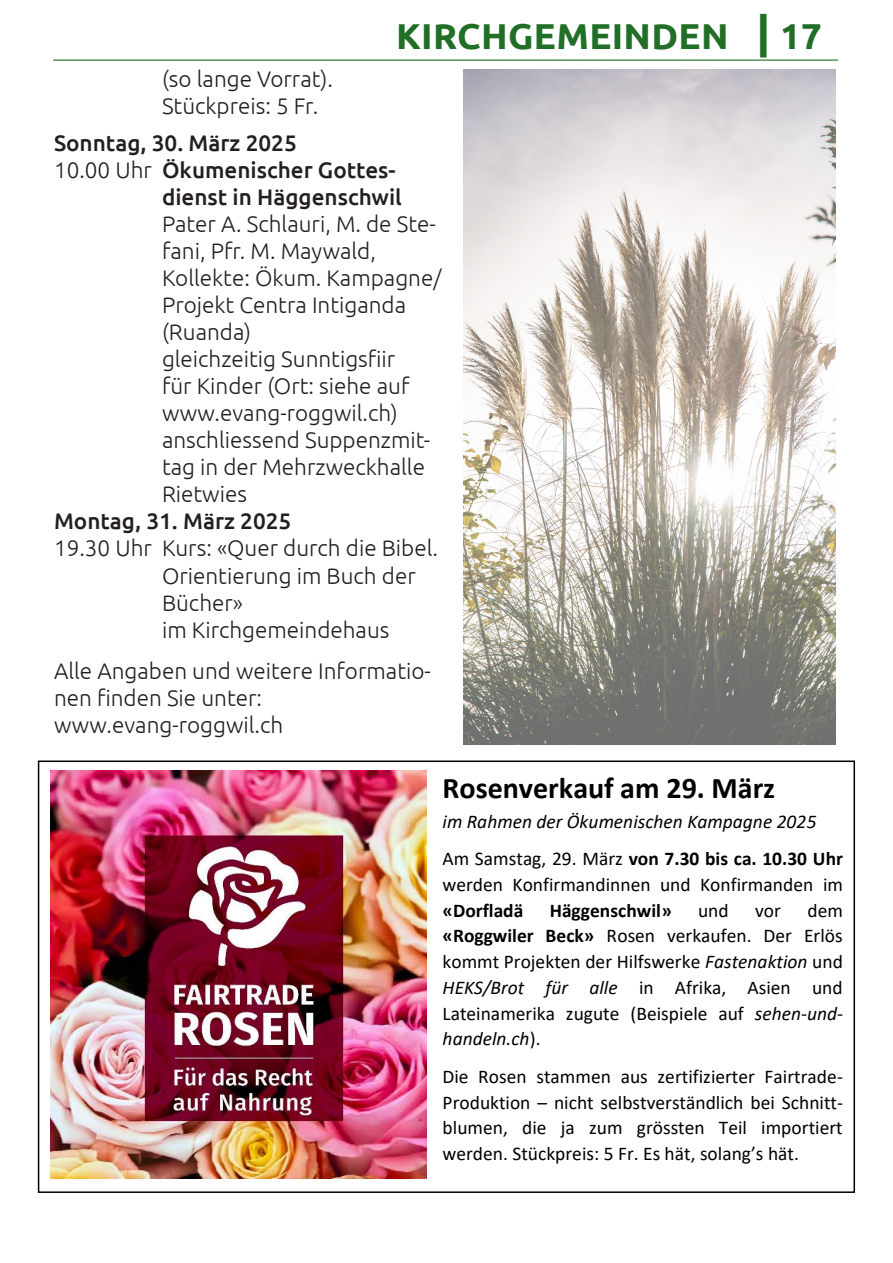
<style>
.page{position:relative;width:893px;height:1263px;background:#fff}
.page>*{position:absolute;margin:0;border:0;box-sizing:border-box;transform-origin:0 0}
.t1{font:700 36px "Ubuntu";letter-spacing:.01em;color:#216e26}
.t2{font:700 30px "Calibri";color:#000}
.t3{font:300 22.5px/27px "Ubuntu";color:#231f20}
.t4{font:500 22.5px "Ubuntu";color:#231f20}
.t5{font:19.5px/25.7px "Calibri";color:#000;text-align:justify}
.t6{font:italic 19.5px/37.8px "Calibri";color:#000}
.t7{font:700 19.5px "Calibri";letter-spacing:.005em;color:#000}
.s1{font-size:45px}
.s2{font-style:inherit}
.s3{font-weight:300}
.s4{font-style:normal}
.s5{font-weight:700;font-style:normal}
.s6{font-weight:700}
.s7{font-style:italic}
</style>
<div class="page">
<hr style="left:53px;top:60px;width:785px;height:1px;background:#216e26">
<img style="left:51px;top:770px;width:376px;height:408px">
<div style="left:38px;top:760px;width:817px;height:433px;border:2px solid #000"></div>
<img style="left:463px;top:69px;width:372px;height:675px">
<h1 class="t1" style="left:396px;top:13px;width:427px">KIRCHGEMEINDEN <span class="s1">|</span> <span class="s2">17</span></h1>
<p class="t3" style="left:162px;top:65px;width:173px">(so lange Vorrat).</p>
<p class="t3" style="left:162px;top:92px;width:158px">Stückpreis: 5 Fr.</p>
<p class="t4" style="left:54px;top:129px;width:244px">Sonntag, 30. März 2025</p>
<p class="t4" style="left:54px;top:156px;width:343px"><span class="s3">10.00 Uhr</span> Ökumenischer Gottes-</p>
<p class="t4" style="left:162px;top:183px;width:241px">dienst in Häggenschwil</p>
<p class="t3" style="left:162px;top:210px;width:275px">Pater A. Schlauri, M. de Ste-</p>
<p class="t3" style="left:162px;top:237px;width:215px">fani, Pfr. M. Maywald,</p>
<p class="t3" style="left:162px;top:264px;width:281px">Kollekte: Ökum. Kampagne/</p>
<p class="t3" style="left:162px;top:291px;width:246px">Projekt Centra Intiganda</p>
<p class="t3" style="left:162px;top:318px;width:91px">(Ruanda)</p>
<p class="t3" style="left:162px;top:345px;width:235px">gleichzeitig Sunntigsfiir</p>
<p class="t3" style="left:162px;top:372px;width:249px">für Kinder (Ort: siehe auf</p>
<p class="t3" style="left:162px;top:399px;width:237px">www.evang-roggwil.ch)</p>
<p class="t3" style="left:162px;top:426px;width:270px">anschliessend Suppenzmit-</p>
<p class="t3" style="left:162px;top:453px;width:265px">tag in der Mehrzweckhalle</p>
<p class="t3" style="left:162px;top:480px;width:87px">Rietwies</p>
<p class="t4" style="left:54px;top:507px;width:239px">Montag, 31. März 2025</p>
<p class="t3" style="left:54px;top:534px;width:386px">19.30 Uhr Kurs: «Quer durch die Bibel.</p>
<p class="t3" style="left:162px;top:561px;width:255px">Orientierung im Buch der</p>
<p class="t3" style="left:162px;top:588px;width:83px">Bücher»</p>
<p class="t3" style="left:162px;top:615px;width:229px">im Kirchgemeindehaus</p>
<p class="t3" style="left:54px;top:657px;width:378px">Alle Angaben und weitere Informatio&shy;nen finden Sie unter:</p>
<p class="t3" style="left:54px;top:711px;width:231px">www.evang-roggwil.ch</p>
<p class="t2" style="left:443px;top:767px;width:334px">Rosenverkauf am 29. März</p>
<p class="t6" style="left:443px;top:801px;width:402px">im Rahmen der Ökumenischen Kampagne 2025<br><span class="s4">Am Samstag, 29. März</span> <span class="s5">von 7.30 bis ca. 10.30 Uhr</span></p>
<p class="t5" style="left:443px;top:871px;width:402px">werden Konfirmandinnen und Konfirmanden im <span class="s6">«Dorfladä</span></p>
<p class="t7" style="left:550px;top:896px;width:124px">Häggenschwil»</p>
<p class="t5" style="left:698px;top:897px;width:32px">und</p>
<p class="t5" style="left:755px;top:897px;width:27px">vor</p>
<p class="t5" style="left:443px;top:897px;width:402px;text-indent:365px">dem <span class="s6">«Roggwiler Beck»</span> Rosen verkaufen. Der Erlös kommt Projekten der Hilfswerke <span class="s7">Fastenaktion</span> und <span class="s7">HEKS/Brot für alle</span> in Afrika, Asien und Lateinamerika zugute (Beispiele auf <span class="s7">sehen-und&shy;handeln.ch</span>).</p>
<p class="t5" style="left:443px;top:1063px;width:402px">Die Rosen stammen aus zertifizierter Fairtrade-Produktion – nicht selbstverständlich bei Schnitt&shy;blumen, die ja zum grössten Teil importiert werden. Stückpreis: 5 Fr. Es hät, solang’s hät.</p>
</div>
